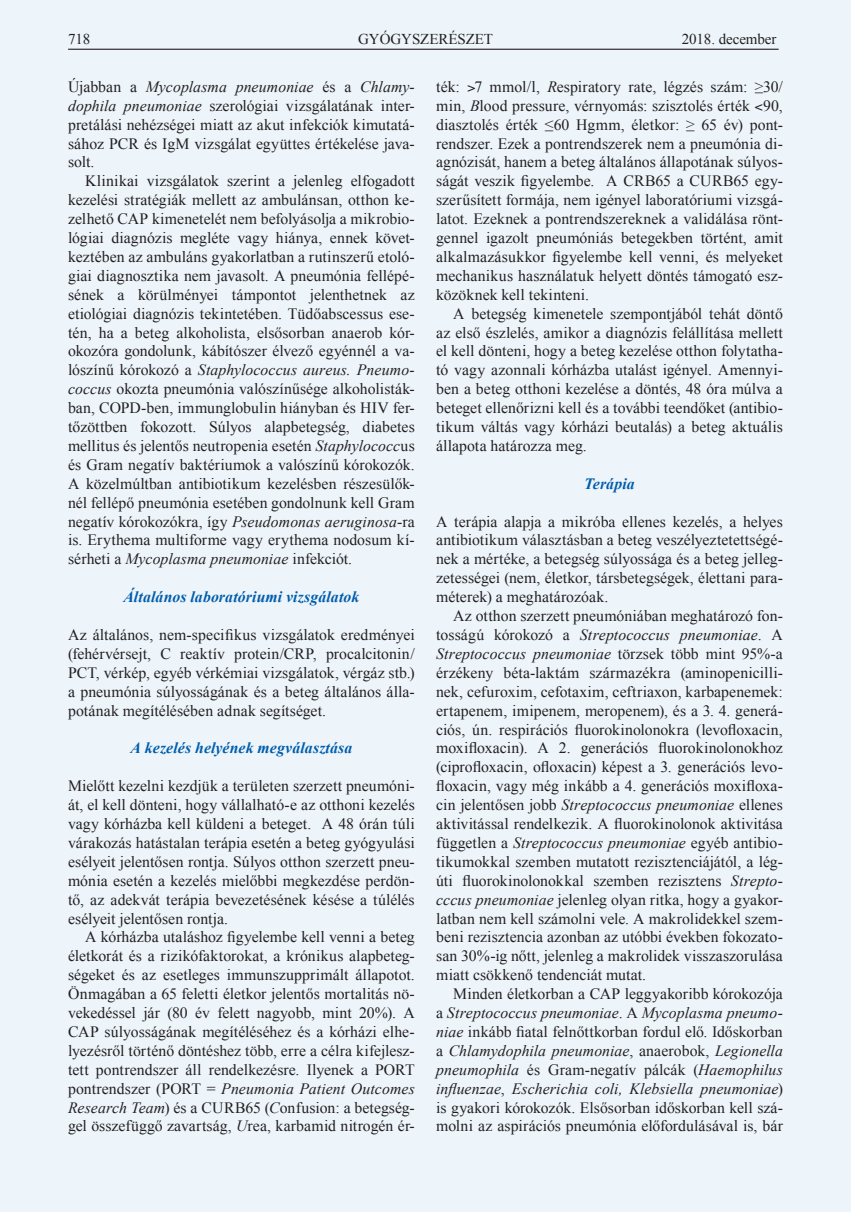
<style>
.page{position:relative;width:851px;height:1212px;background:#fff}
.page>*{position:absolute;margin:0;border:0;box-sizing:border-box;transform-origin:0 0}
.kenyér{font:15.75px/18.9px "Times New Roman";letter-spacing:.005em;color:#231f20;text-align:justify}
.kenyér_tompa{font:15.75px/18.9px "Times New Roman";color:#231f20;text-align:justify}
.alcím_1{font:italic 700 15.75px "Times New Roman";letter-spacing:.01em;color:#015dab}
.t1{font:15px "Times New Roman";letter-spacing:-.005em;color:#231f20}
.s1{font-style:italic}
</style>
<div class="page">
<div style="left:0;top:0;width:850px;height:1212px;background:#edf5fb"></div>
<hr style="left:68px;top:49px;width:710px;height:1px;background:#231f20">
<p class="t1" style="left:68px;top:29px;width:24px">718</p>
<p class="t1" style="left:358px;top:29px;width:136px">GYÓGYSZERÉSZET</p>
<p class="t1" style="left:681px;top:29px;width:96px">2018. december</p>
<p class="kenyér" style="left:68px;top:77px;width:348px">Újabban a <span class="s1">Mycoplasma pneumoniae</span> és a <span class="s1">Chlamy&shy;dophila pneumoniae</span> szerológiai vizsgálatának inter&shy;pretálási nehézségei miatt az akut infekciók kimutatá&shy;sához PCR és IgM vizsgálat együttes értékelése java&shy;solt.</p>
<p class="kenyér" style="left:68px;top:171px;width:348px;text-indent:17px">Klinikai vizsgálatok szerint a jelenleg elfogadott kezelési stratégiák mellett az ambulánsan, otthon ke&shy;zelhető CAP kimenetelét nem befolyásolja a mikrobio&shy;lógiai diagnózis megléte vagy hiánya, ennek követ&shy;keztében az ambuláns gyakorlatban a rutinszerű etoló&shy;giai diagnosztika nem javasolt. A pneumónia fellépé&shy;sének a körülményei támpontot jelenthetnek az etiológiai diagnózis tekintetében. Tüdőabscessus ese&shy;tén, ha a beteg alkoholista, elsősorban anaerob kór&shy;okozóra gondolunk, kábítószer élvező egyénnél a va&shy;lószínű kórokozó a <span class="s1">Staphylococcus aureus. Pneumo&shy;coccus</span> okozta pneumónia valószínűsége alkoholisták&shy;ban, COPD-ben, immunglobulin hiányban és HIV fer&shy;tőzöttben fokozott. Súlyos alapbetegség, diabetes mellitus és jelentős neutropenia esetén <span class="s1">Staphylococc</span>us és Gram negatív baktériumok a valószínű kórokozók.<br>A közelmúltban antibiotikum kezelésben részesülők&shy;nél fellépő pneumónia esetében gondolnunk kell Gram negatív kórokozókra, így <span class="s1">Pseudomonas aeruginosa</span>-ra is. Erythema multiforme vagy erythema nodosum kí&shy;sérheti a <span class="s1">Mycoplasma pneumoniae</span> infekciót.</p>
<p class="alcím_1" style="left:123px;top:586px;width:237px">Általános laboratóriumi vizsgálatok</p>
<p class="kenyér_tompa" style="left:68px;top:625px;width:348px">Az általános, nem-specifikus vizsgálatok eredményei (fehérvérsejt, C reaktív protein/CRP, procalcitonin/ PCT, vérkép, egyéb vérkémiai vizsgálatok, vérgáz stb.) a pneumónia súlyosságának és a beteg általános álla&shy;potának megítélésében adnak segítséget.</p>
<p class="alcím_1" style="left:130px;top:737px;width:223px">A kezelés helyének megválasztása</p>
<p class="kenyér_tompa" style="left:68px;top:776px;width:348px">Mielőtt kezelni kezdjük a területen szerzett pneumóni&shy;át, el kell dönteni, hogy vállalható-e az otthoni kezelés vagy kórházba kell küldeni a beteget. A 48 órán túli várakozás hatástalan terápia esetén a beteg gyógyulási esélyeit jelentősen rontja. Súlyos otthon szerzett pneu&shy;mónia esetén a kezelés mielőbbi megkezdése perdön&shy;tő, az adekvát terápia bevezetésének késése a túlélés esélyeit jelentősen rontja.</p>
<p class="kenyér" style="left:68px;top:927px;width:348px;text-indent:17px">A kórházba utaláshoz figyelembe kell venni a beteg életkorát és a rizikófaktorokat, a krónikus alapbeteg&shy;ségeket és az esetleges immunszupprimált állapotot.<br>Önmagában a 65 feletti életkor jelentős mortalitás nö&shy;vekedéssel jár (80 év felett nagyobb, mint 20%). A CAP súlyosságának megítéléséhez és a kórházi elhe&shy;lyezésről történő döntéshez több, erre a célra kifejlesz&shy;tett pontrendszer áll rendelkezésre. Ilyenek a PORT pontrendszer (PORT = <span class="s1">Pneumonia Patient Outcomes Research Team</span>) és a CURB65 (<span class="s1">C</span>onfusion: a betegség&shy;gel összefüggő zavartság, <span class="s1">U</span>rea, karbamid nitrogén ér-</p>
<p class="kenyér" style="left:436px;top:77px;width:348px">ték: 7 mmol/l, <span class="s1">R</span>espiratory rate, légzés szám: ≥30/ min, <span class="s1">B</span>lood pressure, vérnyomás: szisztolés érték 90, diasztolés érték ≤60 Hgmm, életkor: ≥ 65 év) pont&shy;rendszer. Ezek a pontrendszerek nem a pneumónia di&shy;agnózisát, hanem a beteg általános állapotának súlyos&shy;ságát veszik figyelembe. A CRB65 a CURB65 egy&shy;szerűsített formája, nem igényel laboratóriumi vizsgá&shy;latot. Ezeknek a pontrendszereknek a validálása rönt&shy;gennel igazolt pneumóniás betegekben történt, amit alkalmazásukkor figyelembe kell venni, és melyeket mechanikus használatuk helyett döntés támogató esz&shy;közöknek kell tekinteni.</p>
<p class="kenyér" style="left:436px;top:304px;width:348px;text-indent:17px">A betegség kimenetele szempontjából tehát döntő az első észlelés, amikor a diagnózis felállítása mellett el kell dönteni, hogy a beteg kezelése otthon folytatha&shy;tó vagy azonnali kórházba utalást igényel. Amennyi&shy;ben a beteg otthoni kezelése a döntés, 48 óra múlva a beteget ellenőrizni kell és a további teendőket (antibio&shy;tikum váltás vagy kórházi beutalás) a beteg aktuális állapota határozza meg.</p>
<p class="alcím_1" style="left:584px;top:472px;width:52px">Terápia</p>
<p class="kenyér_tompa" style="left:436px;top:512px;width:348px">A terápia alapja a mikróba ellenes kezelés, a helyes antibiotikum választásban a beteg veszélyeztetettségé&shy;nek a mértéke, a betegség súlyossága és a beteg jelleg&shy;zetességei (nem, életkor, társbetegségek, élettani para&shy;méterek) a meghatározóak.</p>
<p class="kenyér" style="left:436px;top:606px;width:348px;text-indent:17px">Az otthon szerzett pneumóniában meghatározó fon&shy;tosságú kórokozó a <span class="s1">Streptococcus pneumoniae</span>. A <span class="s1">Streptococcus pneumoniae</span> törzsek több mint 95%-a érzékeny béta-laktám származékra (aminopenicilli&shy;nek, cefuroxim, cefotaxim, ceftriaxon, karbapenemek: ertapenem, imipenem, meropenem), és a 3. 4. generá&shy;ciós, ún. respirációs fluorokinolonokra (levofloxacin, moxifloxacin). A 2. generációs fluorokinolonokhoz (ciprofloxacin, ofloxacin) képest a 3. generációs levo&shy;floxacin, vagy még inkább a 4. generációs moxifloxa&shy;cin jelentősen jobb <span class="s1">Streptococcus pneumoniae</span> ellenes aktivitással rendelkezik. A fluorokinolonok aktivitása független a <span class="s1">Streptococcus pneumoniae</span> egyéb antibio&shy;tikumokkal szemben mutatott rezisztenciájától, a lég&shy;úti fluorokinolonokkal szemben rezisztens <span class="s1">Strepto&shy;cccus pneumoniae</span> jelenleg olyan ritka, hogy a gyakor&shy;latban nem kell számolni vele. A makrolidekkel szem&shy;beni rezisztencia azonban az utóbbi években fokozato&shy;san 30%-ig nőtt, jelenleg a makrolidek visszaszorulása miatt csökkenő tendenciát mutat.</p>
<p class="kenyér" style="left:436px;top:984px;width:348px;text-indent:17px">Minden életkorban a CAP leggyakoribb kórokozója a <span class="s1">Streptococcus pneumoniae</span>. A <span class="s1">Mycoplasma pneumo&shy;niae</span> inkább fiatal felnőttkorban fordul elő. Időskorban a <span class="s1">Chlamydophila pneumoniae</span>, anaerobok, <span class="s1">Legionella pneumophila</span> és Gram-negatív pálcák (<span class="s1">Haemophilus influenzae</span>, <span class="s1">Escherichia coli, Klebsiella pneumoniae</span>) is gyakori kórokozók. Elsősorban időskorban kell szá&shy;molni az aspirációs pneumónia előfordulásával is, bár</p>
</div>
